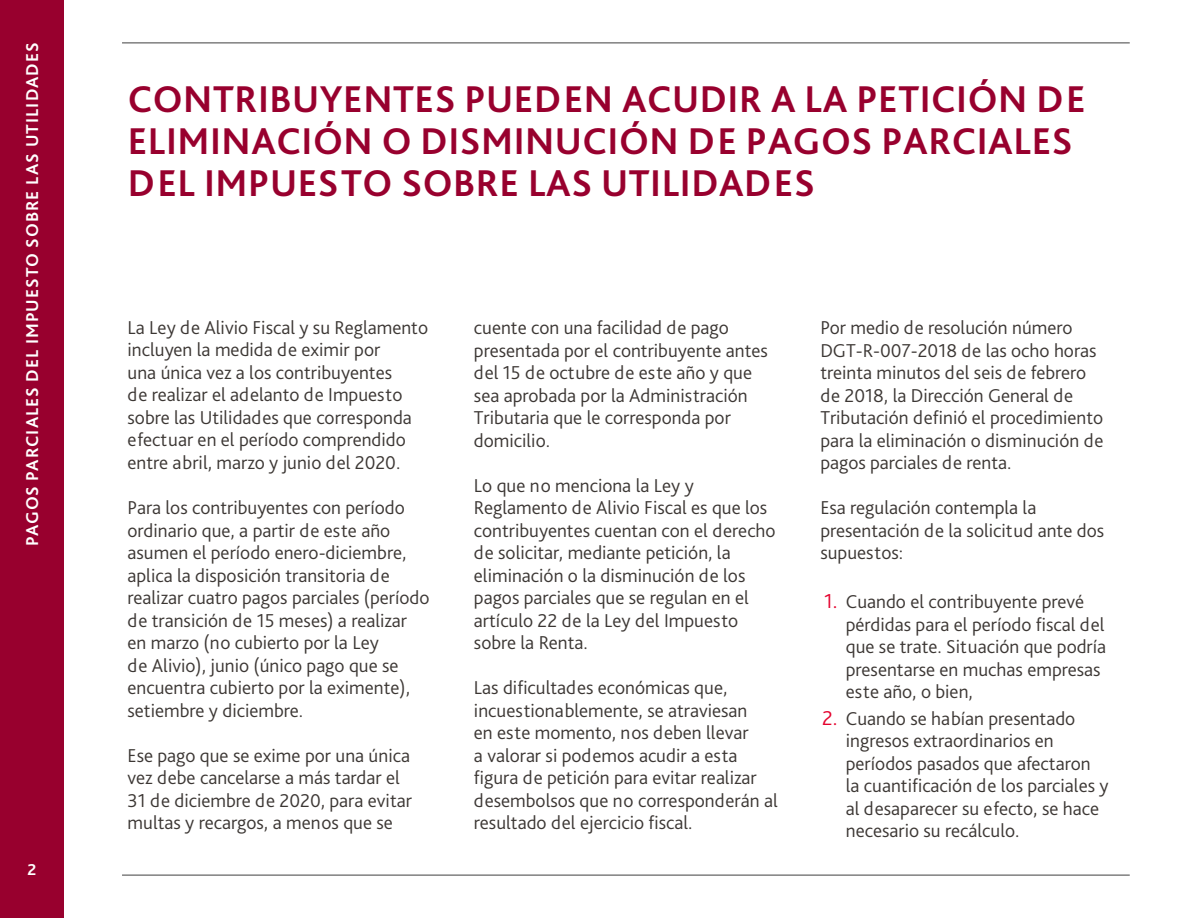
<style>
.page{position:relative;width:1188px;height:918px;background:#fff}
.page>*{position:absolute;margin:0;border:0;box-sizing:border-box;transform-origin:0 0}
.t1{font:700 39px/42px "Bliss Pro";letter-spacing:.015em;color:#98002e}
.t2{font:300 19.5px/22.5px "Bliss Pro";color:#3c3734}
.t3{font:700 18px "Bliss Pro";letter-spacing:.06em;color:#fff}
.t4{font:700 16.5px "Bliss Pro";color:#fff}
.s1{font-size:21px;color:#e4032e}
</style>
<div class="page">
<div style="left:0;top:0;width:64px;height:918px;background:#98002e"></div>
<hr style="left:122px;top:43px;width:1008px;height:1px;background:#404040">
<hr style="left:122px;top:875px;width:1008px;height:1px;background:#404040">
<p class="t3" style="left:21px;top:546px;width:505px;rotate:-90deg">Pagos Parciales del I mpuesto sobre las Utilidades</p>
<p class="t4" style="left:27px;top:860px;width:10px">2</p>
<h1 class="t1" style="left:128px;top:77px;width:959px">CONTRIBUYENTES PUEDEN ACUDIR A LA PETICIÓN DE<br>ELIMINACIÓN O DISMINUCIÓN DE PAGOS PARCIALES<br>DEL IMPUESTO SOBRE LAS UTILIDADES</h1>
<p class="t2" style="left:128px;top:316px;width:302px">La Ley de Alivio Fiscal y su Reglamento incluyen la medida de eximir por<br>una única vez a los contribuyentes<br>de realizar el adelanto de Impuesto sobre las Utilidades que corresponda efectuar en el período comprendido entre abril, marzo y junio del 2020.</p>
<p class="t2" style="left:128px;top:496px;width:303px">Para los contribuyentes con período ordinario que, a partir de este año asumen el período enero-diciembre, aplica la disposición transitoria de realizar cuatro pagos parciales (período de transición de 15 meses) a realizar en marzo (no cubierto por la Ley<br>de Alivio), junio (único pago que se encuentra cubierto por la eximente), setiembre y diciembre.</p>
<p class="t2" style="left:128px;top:743px;width:286px">Ese pago que se exime por una única vez debe cancelarse a más tardar el 31 de diciembre de 2020, para evitar multas y recargos, a menos que se</p>
<p class="t2" style="left:474px;top:316px;width:296px">cuente con una facilidad de pago presentada por el contribuyente antes del 15 de octubre de este año y que sea aprobada por la Administración<br>Tributaria que le corresponda por domicilio.</p>
<p class="t2" style="left:474px;top:473px;width:303px">Lo que no menciona la Ley y<br>Reglamento de Alivio Fiscal es que los contribuyentes cuentan con el derecho de solicitar, mediante petición, la eliminación o la disminución de los pagos parciales que se regulan en el artículo 22 de la Ley del Impuesto sobre la Renta.</p>
<p class="t2" style="left:474px;top:676px;width:305px">Las dificultades económicas que, incuestionablemente, se atraviesan<br>en este momento, nos deben llevar<br>a valorar si podemos acudir a esta figura de petición para evitar realizar desembolsos que no corresponderán al resultado del ejercicio fiscal.</p>
<p class="t2" style="left:820px;top:316px;width:285px">Por medio de resolución número DGT-R-007-2018 de las ocho horas treinta minutos del seis de febrero de 2018, la Dirección General de Tributación definió el procedimiento para la eliminación o disminución de pagos parciales de renta.</p>
<p class="t2" style="left:820px;top:496px;width:285px">Esa regulación contempla la presentación de la solicitud ante dos supuestos:</p>
<p class="t2" style="left:846px;top:590px;width:262px;text-indent:-22px"><span class="s1">1.</span> Cuando el contribuyente prevé pérdidas para el período fiscal del que se trate. Situación que podría presentarse en muchas empresas este año, o bien,</p>
<p class="t2" style="left:846px;top:707px;width:264px;text-indent:-24px"><span class="s1">2.</span> Cuando se habían presentado ingresos extraordinarios en períodos pasados que afectaron la cuantificación de los parciales y al desaparecer su efecto, se hace necesario su recálculo.</p>
</div>
